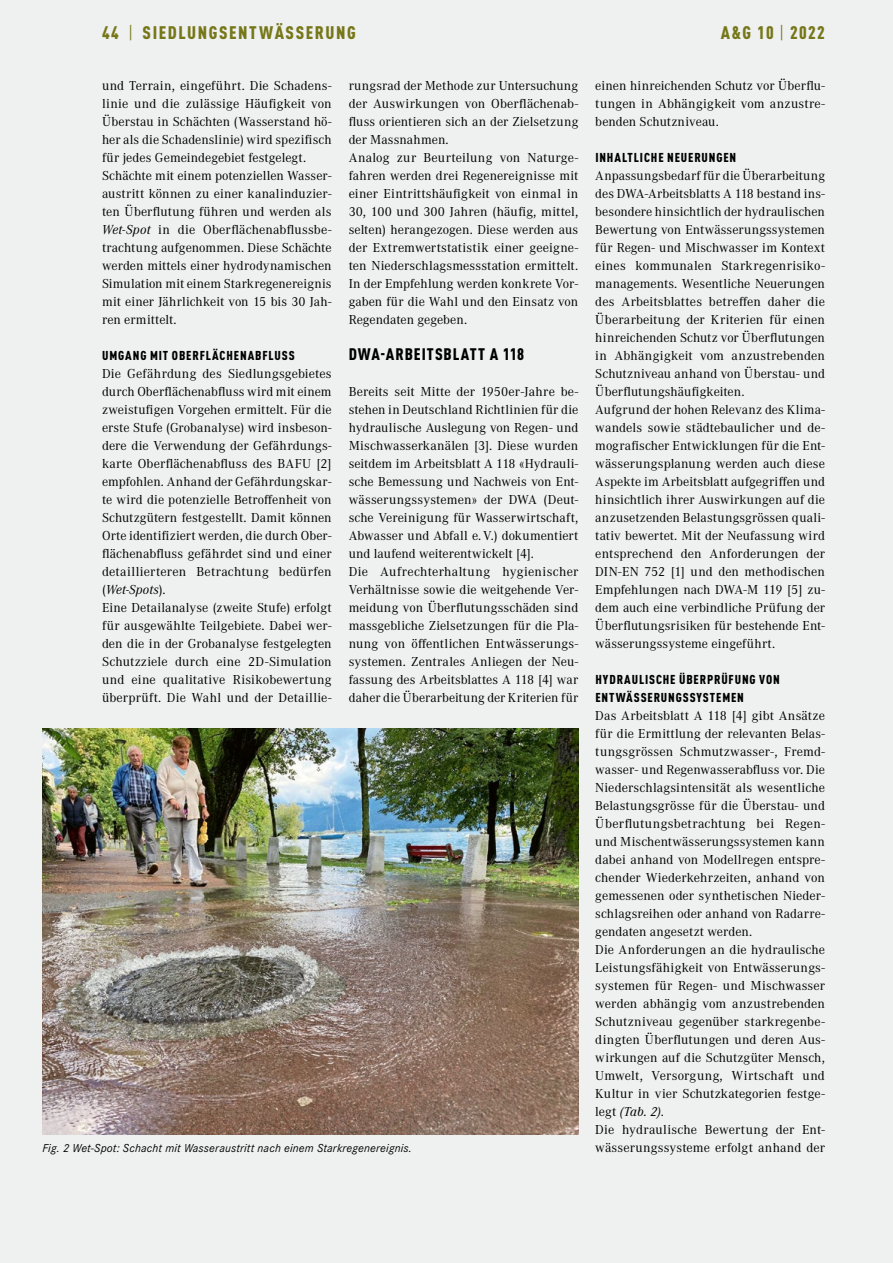
<style>
.page{position:relative;width:893px;height:1263px;background:#eff0f0}
.page>*{position:absolute;margin:0;border:0;box-sizing:border-box;transform-origin:0 0}
.t1{font:900 condensed 18px "DINOT";letter-spacing:.09em;color:#757718}
.t2{font:900 condensed 16.5px "DINOT";letter-spacing:.06em;color:#000}
.t3{font:13.5px/18px "Corporate A";letter-spacing:.005em;color:#000}
.t4{font:900 condensed 12.75px/18px "DINOT";letter-spacing:.07em;color:#000}
.t5{font:italic 12px "Corporate S";letter-spacing:.015em;color:#000}
.s1{font-weight:400}
.s2{font-style:italic}
</style>
<div class="page">
<img style="left:43px;top:729px;width:535px;height:405px">
<h1 class="t1" style="left:102px;top:22px;width:255px">44 <span class="s1">|</span> SIEDLUNGSENTWÄSSERUNG</h1>
<h1 class="t1" style="left:721px;top:22px;width:106px">A&amp;G 10 <span class="s1">|</span> 2022</h1>
<p class="t3" style="left:102px;top:76px;width:231px">und Terrain, eingeführt. Die Schadens&shy;linie und die zulässige Häufigkeit von Überstau in Schächten (Wasserstand hö&shy;her als die Schadenslinie) wird spezifisch für jedes Gemeindegebiet festgelegt.<br>Schächte mit einem potenziellen Wasser&shy;austritt können zu einer kanalinduzier&shy;ten Überflutung führen und werden als <span class="s2">Wet-Spot</span> in die Oberflächenabflussbe&shy;trachtung aufgenommen. Diese Schächte werden mittels einer hydrodynamischen Simulation mit einem Starkregenereignis mit einer Jährlichkeit von 15 bis 30 Jah&shy;ren ermittelt.</p>
<p class="t4" style="left:102px;top:346px;width:194px">UMGANG MIT OBERFLÄCHENABFLUSS</p>
<p class="t3" style="left:102px;top:364px;width:231px">Die Gefährdung des Siedlungsgebietes durch Oberflächenabfluss wird mit einem zweistufigen Vorgehen ermittelt. Für die erste Stufe (Grobanalyse) wird insbeson&shy;dere die Verwendung der Gefährdungs&shy;karte Oberflächenabfluss des BAFU [2] empfohlen. Anhand der Gefährdungskar&shy;te wird die potenzielle Betroffenheit von Schutzgütern festgestellt. Damit können Orte identifiziert werden, die durch Ober&shy;flächenabfluss gefährdet sind und einer detaillierteren Betrachtung bedürfen (<span class="s2">Wet-Spots</span>).<br>Eine Detailanalyse (zweite Stufe) erfolgt für ausgewählte Teilgebiete. Dabei wer&shy;den die in der Grobanalyse festgelegten Schutzziele durch eine 2D-Simulation und eine qualitative Risikobewertung überprüft. Die Wahl und der Detaillie-</p>
<p class="t3" style="left:349px;top:76px;width:231px">rungsrad der Methode zur Untersuchung der Auswirkungen von Oberflächenab&shy;fluss orientieren sich an der Zielsetzung der Massnahmen.<br>Analog zur Beurteilung von Naturge&shy;fahren werden drei Regenereignisse mit einer Eintrittshäufigkeit von einmal in 30, 100 und 300 Jahren (häufig, mittel, selten) herangezogen. Diese werden aus der Extremwertstatistik einer geeigne&shy;ten Niederschlagsmessstation ermittelt.<br>In der Empfehlung werden konkrete Vor&shy;gaben für die Wahl und den Einsatz von Regendaten gegeben.</p>
<p class="t2" style="left:349px;top:344px;width:177px">DWA-ARBEITSBLATT A 118</p>
<p class="t3" style="left:349px;top:382px;width:231px">Bereits seit Mitte der 1950er-Jahre be&shy;stehen in Deutschland Richtlinien für die hydraulische Auslegung von Regen- und Mischwasserkanälen [3]. Diese wurden seitdem im Arbeitsblatt A 118 «Hydrauli&shy;sche Bemessung und Nachweis von Ent&shy;wässerungssystemen» der DWA (Deut&shy;sche Vereinigung für Wasserwirtschaft, Abwasser und Abfall e. V.) dokumentiert und laufend weiterentwickelt [4].<br>Die Aufrechterhaltung hygienischer Verhältnisse sowie die weitgehende Ver&shy;meidung von Überflutungsschäden sind massgebliche Zielsetzungen für die Pla&shy;nung von öffentlichen Entwässerungs&shy;systemen. Zentrales Anliegen der Neu&shy;fassung des Arbeitsblattes A 118 [4] war daher die Überarbeitung der Kriterien für</p>
<p class="t5" style="left:43px;top:1139px;width:371px">Fig. 2 Wet-Spot: Schacht mit Wasseraustritt nach einem Starkregenereignis.</p>
<p class="t3" style="left:595px;top:76px;width:231px;text-align:justify">einen hinreichenden Schutz vor Überflu&shy;tungen in Abhängigkeit vom anzustre&shy;benden Schutzniveau.</p>
<p class="t4" style="left:595px;top:148px;width:142px">INHALTLICHE NEUERUNGEN</p>
<p class="t3" style="left:595px;top:166px;width:231px">Anpassungsbedarf für die Überarbeitung des DWA-Arbeitsblatts A 118 bestand ins&shy;besondere hinsichtlich der hydraulischen Bewertung von Entwässerungssystemen für Regen- und Mischwasser im Kontext eines kommunalen Starkregenrisiko&shy;managements. Wesentliche Neuerungen des Arbeitsblattes betreffen daher die Überarbeitung der Kriterien für einen hinreichenden Schutz vor Überflutungen in Abhängigkeit vom anzustrebenden Schutzniveau anhand von Überstau- und Überflutungshäufigkeiten.<br>Aufgrund der hohen Relevanz des Klima&shy;wandels sowie städtebaulicher und de&shy;mografischer Entwicklungen für die Ent&shy;wässerungsplanung werden auch diese Aspekte im Arbeitsblatt aufgegriffen und hinsichtlich ihrer Auswirkungen auf die anzusetzenden Belastungsgrössen quali&shy;tativ bewertet. Mit der Neufassung wird entsprechend den Anforderungen der DIN-EN 752 [1] und den methodischen Empfehlungen nach DWA-M 119 [5] zu&shy;dem auch eine verbindliche Prüfung der Überflutungsrisiken für bestehende Ent&shy;wässerungssysteme eingeführt.</p>
<p class="t4" style="left:595px;top:670px;width:186px">HYDRAULISCHE ÜBERPRÜFUNG VON<br>ENTWÄSSERUNGSSYSTEMEN</p>
<p class="t3" style="left:595px;top:706px;width:231px">Das Arbeitsblatt A 118 [4] gibt Ansätze für die Ermittlung der relevanten Belas&shy;tungsgrössen Schmutzwasser-, Fremd&shy;wasser- und Regenwasserabfluss vor. Die Niederschlagsintensität als wesentliche Belastungsgrösse für die Überstau- und Überflutungsbetrachtung bei Regen&shy;und Mischentwässerungssystemen kann dabei anhand von Modellregen entspre&shy;chender Wiederkehrzeiten, anhand von gemessenen oder synthetischen Nieder&shy;schlagsreihen oder anhand von Radarre&shy;gendaten angesetzt werden.<br>Die Anforderungen an die hydraulische Leistungsfähigkeit von Entwässerungs&shy;systemen für Regen- und Mischwasser werden abhängig vom anzustrebenden Schutzniveau gegenüber starkregenbe&shy;dingten Überflutungen und deren Aus&shy;wirkungen auf die Schutzgüter Mensch, Umwelt, Versorgung, Wirtschaft und Kultur in vier Schutzkategorien festge&shy;legt <span class="s2">(Tab. 2)</span>.<br>Die hydraulische Bewertung der Ent&shy;wässerungssysteme erfolgt anhand der</p>
</div>
